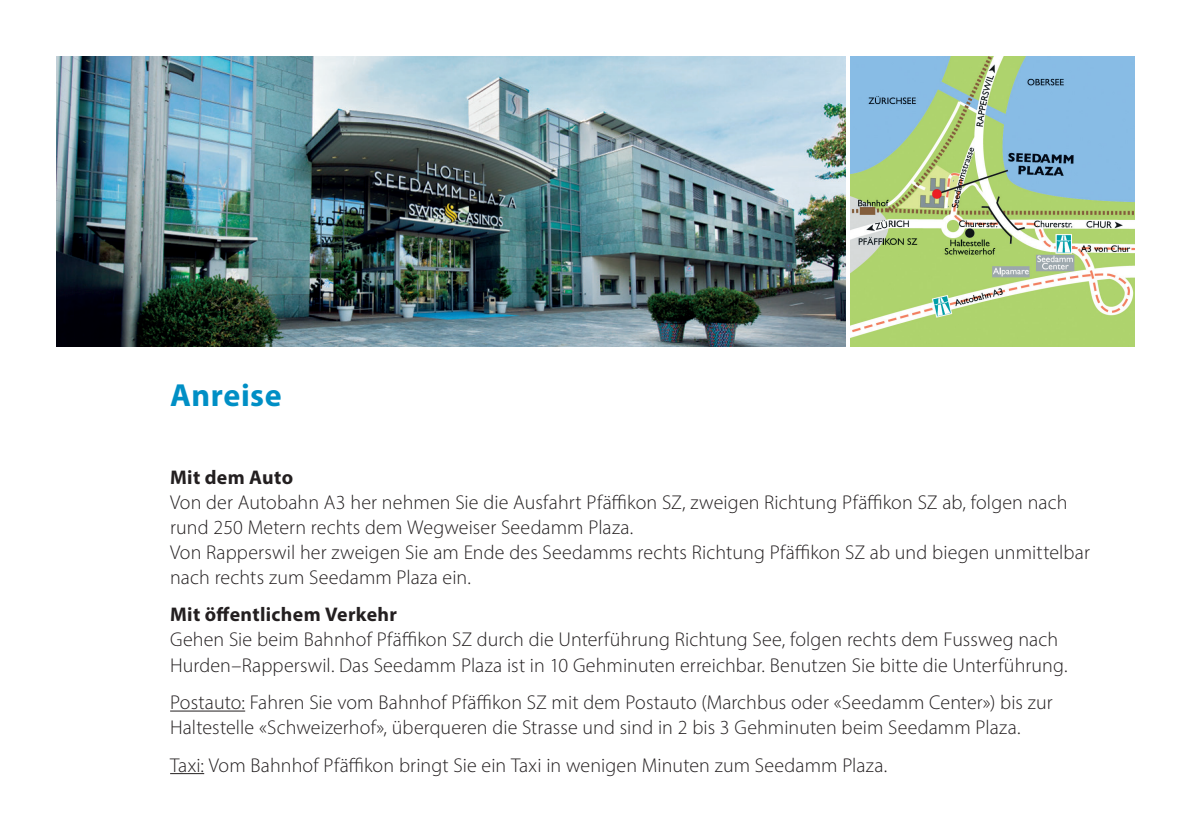
<style>
.page{position:relative;width:1191px;height:840px;background:#fff}
.page>*{position:absolute;margin:0;border:0;box-sizing:border-box;transform-origin:0 0}
.t1{font:700 32px "Myriad Pro";letter-spacing:.015em;color:#008fc5}
.t2{font:300 20px/25px "Myriad Pro";letter-spacing:.005em;color:#231f20}
.t3{font:700 19.8px "Myriad Pro";letter-spacing:.015em;color:#231f20}
</style>
<div class="page">
<img style="left:850px;top:57px;width:284px;height:289px">
<img style="left:57px;top:57px;width:788px;height:289px">
<hr style="left:170px;top:710px;width:75px;height:1px;background:#231f20">
<hr style="left:170px;top:772px;width:34px;height:1px;background:#231f20">
<h1 class="t1" style="left:170px;top:374px;width:113px">Anreise</h1>
<p class="t3" style="left:170px;top:464px;width:124px">Mit dem Auto</p>
<p class="t2" style="left:170px;top:489px;width:921px">Von der Autobahn A3 her nehmen Sie die Ausfahrt Pfäffikon SZ, zweigen Richtung Pfäffikon SZ ab, folgen nach rund 250 Metern rechts dem Wegweiser Seedamm Plaza.<br>Von Rapperswil her zweigen Sie am Ende des Seedamms rechts Richtung Pfäffikon SZ ab und biegen unmittelbar nach rechts zum Seedamm Plaza ein.</p>
<p class="t3" style="left:170px;top:601px;width:228px">Mit öffentlichem Verkehr</p>
<p class="t2" style="left:170px;top:626px;width:899px">Gehen Sie beim Bahnhof Pfäffikon SZ durch die Unterführung Richtung See, folgen rechts dem Fussweg nach<br>Hurden–Rapperswil. Das Seedamm Plaza ist in 10 Gehminuten erreichbar. Benutzen Sie bitte die Unterführung.</p>
<p class="t2" style="left:170px;top:689px;width:884px">Postauto: Fahren Sie vom Bahnhof Pfäffikon SZ mit dem Postauto (Marchbus oder «Seedamm Center») bis zur<br>Haltestelle «Schweizerhof», überqueren die Strasse und sind in 2 bis 3 Gehminuten beim Seedamm Plaza.</p>
<p class="t2" style="left:170px;top:751px;width:718px">Taxi: Vom Bahnhof Pfäffikon bringt Sie ein Taxi in wenigen Minuten zum Seedamm Plaza.</p>
</div>
